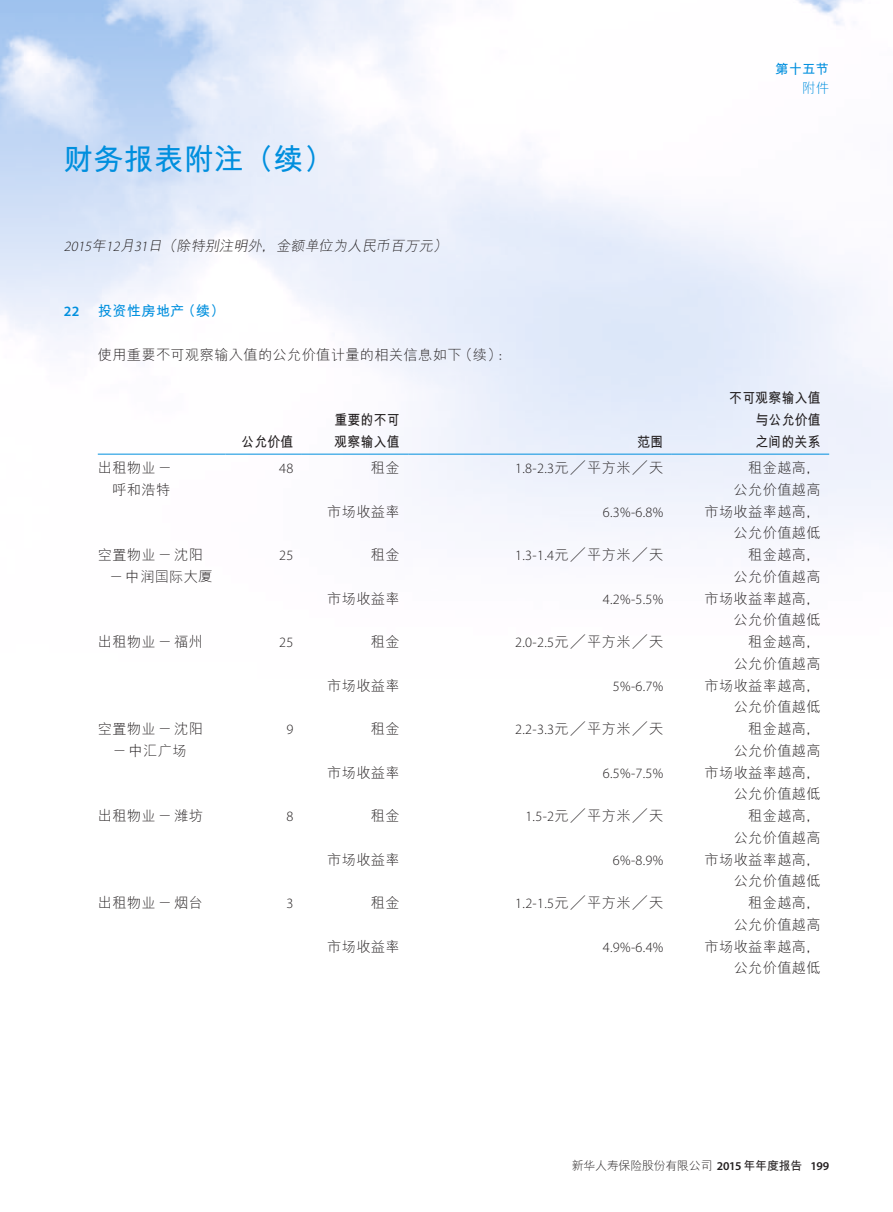
<style>
.page{position:relative;width:893px;height:1212px;background:#fff}
.page>*{position:absolute;margin:0;border:0;box-sizing:border-box;transform-origin:0 0}
.t1{font:700 30px "M Hei PRC";color:#008fde}
.t2{font:300 14.25px/21.8px "M Hei PRC";letter-spacing:.02em;color:#231f20;text-align:right}
.t3{font:300 14.25px "Myriad Pro";color:#231f20}
.t4{font:700 14.25px/21.8px "M Hei PRC";letter-spacing:.02em;color:#231f20;scale:.9 1}
.t5{font:italic 300 14.25px "M Hei PRC";color:#231f20}
.t6{font:700 14.25px "M Hei PRC";letter-spacing:.02em;color:#008fde}
.t7{font:600 14.25px "Myriad Pro";color:#008fde}
.t8{font:700 13.5px "M Hei PRC";color:#008fde}
.t9{font:300 13.5px "M Hei PRC";color:#008fde}
.t10{font:300 12px "M Hei PRC";letter-spacing:-.025em;color:#231f20}
.s1{font-family:"Myriad Pro"}
.s2{font-family:"M Hei PRC"}
.s3{font-family:"M Hei HKS"}
.s4{font-family:"Myriad Pro";font-weight:600}
.s5{font-weight:700}
</style>
<div class="page">
<hr style="left:98px;top:454px;width:127px;height:1px;background:#008fde">
<hr style="left:225px;top:454px;width:77px;height:1px;background:#008fde">
<hr style="left:302px;top:454px;width:106px;height:1px;background:#008fde">
<hr style="left:408px;top:454px;width:264px;height:1px;background:#008fde">
<hr style="left:672px;top:454px;width:157px;height:1px;background:#008fde">
<h1 class="t1" style="left:64px;top:144px;width:271px">财务报表附注（续）</h1>
<p class="t5" style="left:64px;top:238px;width:387px"><span class="s1">2015</span>年<span class="s1">12</span>月<span class="s1">31</span>日（除特别注明外，金额单位为人民币百万元）</p>
<p class="t7" style="left:64px;top:302px;width:17px">22</p>
<p class="t6" style="left:98px;top:304px;width:129px">投资性房地产（续）</p>
<p class="t2" style="left:98px;top:343px;width:416px">使用重要不可观察输入值的公允价值计量的相关信息如下（续）：</p>
<p class="t4" style="left:241px;top:430px;width:59px">公允价值</p>
<p class="t4" style="left:335px;top:409px;width:74px">重要的不可观察输入值</p>
<p class="t8" style="left:775px;top:62px;width:55px">第十五节</p>
<p class="t9" style="left:802px;top:82px;width:28px">附件</p>
<p class="t4" style="left:637px;top:430px;width:30px">范围</p>
<p class="t4" style="left:755px;top:387px;width:74px;text-align:justify;text-indent:-26px">不可观察输入值与公允价值之间的关系</p>
<p class="t2" style="left:98px;top:457px;width:76px">出租物业－呼和浩特</p>
<p class="t3" style="left:279px;top:460px;width:16px">48</p>
<p class="t2" style="left:371px;top:457px;width:30px">租金</p>
<p class="t3" style="left:515px;top:460px;width:150px">1.8-2.3<span class="s2">元</span><span class="s3">╱</span><span class="s2">平方米</span><span class="s3">╱</span><span class="s2">天</span></p>
<p class="t2" style="left:734px;top:457px;width:89px">租金越高，公允价值越高</p>
<p class="t2" style="left:327px;top:500px;width:74px">市场收益率</p>
<p class="t3" style="left:603px;top:504px;width:62px">6.3%-6.8%</p>
<p class="t2" style="left:704px;top:500px;width:118px">市场收益率越高，公允价值越低</p>
<p class="t2" style="left:109px;top:544px;width:105px;text-align:left;text-indent:-11px">空置物业－沈阳－中润国际大厦</p>
<p class="t3" style="left:279px;top:547px;width:16px">25</p>
<p class="t2" style="left:371px;top:544px;width:30px">租金</p>
<p class="t3" style="left:515px;top:547px;width:150px">1.3-1.4<span class="s2">元</span><span class="s3">╱</span><span class="s2">平方米</span><span class="s3">╱</span><span class="s2">天</span></p>
<p class="t2" style="left:734px;top:544px;width:89px">租金越高，公允价值越高</p>
<p class="t2" style="left:327px;top:587px;width:74px">市场收益率</p>
<p class="t3" style="left:603px;top:591px;width:62px">4.2%-5.5%</p>
<p class="t2" style="left:704px;top:587px;width:118px">市场收益率越高，公允价值越低</p>
<p class="t2" style="left:98px;top:631px;width:107px">出租物业－福州</p>
<p class="t3" style="left:279px;top:634px;width:16px">25</p>
<p class="t2" style="left:371px;top:631px;width:30px">租金</p>
<p class="t3" style="left:515px;top:634px;width:150px">2.0-2.5<span class="s2">元</span><span class="s3">╱</span><span class="s2">平方米</span><span class="s3">╱</span><span class="s2">天</span></p>
<p class="t2" style="left:734px;top:631px;width:89px">租金越高，公允价值越高</p>
<p class="t2" style="left:327px;top:674px;width:74px">市场收益率</p>
<p class="t3" style="left:613px;top:678px;width:52px">5%-6.7%</p>
<p class="t2" style="left:704px;top:674px;width:118px">市场收益率越高，公允价值越低</p>
<p class="t2" style="left:98px;top:718px;width:107px;text-align:center">空置物业－沈阳－中汇广场</p>
<p class="t3" style="left:286px;top:721px;width:8px">9</p>
<p class="t2" style="left:371px;top:718px;width:30px">租金</p>
<p class="t3" style="left:515px;top:721px;width:150px">2.2-3.3<span class="s2">元</span><span class="s3">╱</span><span class="s2">平方米</span><span class="s3">╱</span><span class="s2">天</span></p>
<p class="t2" style="left:734px;top:718px;width:89px">租金越高，公允价值越高</p>
<p class="t2" style="left:327px;top:761px;width:74px">市场收益率</p>
<p class="t3" style="left:603px;top:765px;width:62px">6.5%-7.5%</p>
<p class="t2" style="left:704px;top:761px;width:118px">市场收益率越高，公允价值越低</p>
<p class="t2" style="left:98px;top:805px;width:107px">出租物业－潍坊</p>
<p class="t3" style="left:286px;top:808px;width:8px">8</p>
<p class="t2" style="left:371px;top:805px;width:30px">租金</p>
<p class="t3" style="left:525px;top:808px;width:140px">1.5-2<span class="s2">元</span><span class="s3">╱</span><span class="s2">平方米</span><span class="s3">╱</span><span class="s2">天</span></p>
<p class="t2" style="left:734px;top:805px;width:89px">租金越高，公允价值越高</p>
<p class="t2" style="left:327px;top:848px;width:74px">市场收益率</p>
<p class="t3" style="left:613px;top:852px;width:52px">6%-8.9%</p>
<p class="t2" style="left:704px;top:848px;width:118px">市场收益率越高，公允价值越低</p>
<p class="t2" style="left:98px;top:892px;width:107px">出租物业－烟台</p>
<p class="t3" style="left:286px;top:895px;width:8px">3</p>
<p class="t2" style="left:371px;top:892px;width:30px">租金</p>
<p class="t3" style="left:515px;top:895px;width:150px">1.2-1.5<span class="s2">元</span><span class="s3">╱</span><span class="s2">平方米</span><span class="s3">╱</span><span class="s2">天</span></p>
<p class="t2" style="left:734px;top:892px;width:89px">租金越高，公允价值越高</p>
<p class="t2" style="left:327px;top:935px;width:74px">市场收益率</p>
<p class="t3" style="left:603px;top:939px;width:62px">4.9%-6.4%</p>
<p class="t2" style="left:705px;top:935px;width:118px">市场收益率越高，公允价值越低</p>
<p class="t10" style="left:572px;top:1160px;width:259px">新华人寿保险股份有限公司 <span class="s4">2015</span> <span class="s5">年年度报告</span> <span class="s4">199</span></p>
</div>
